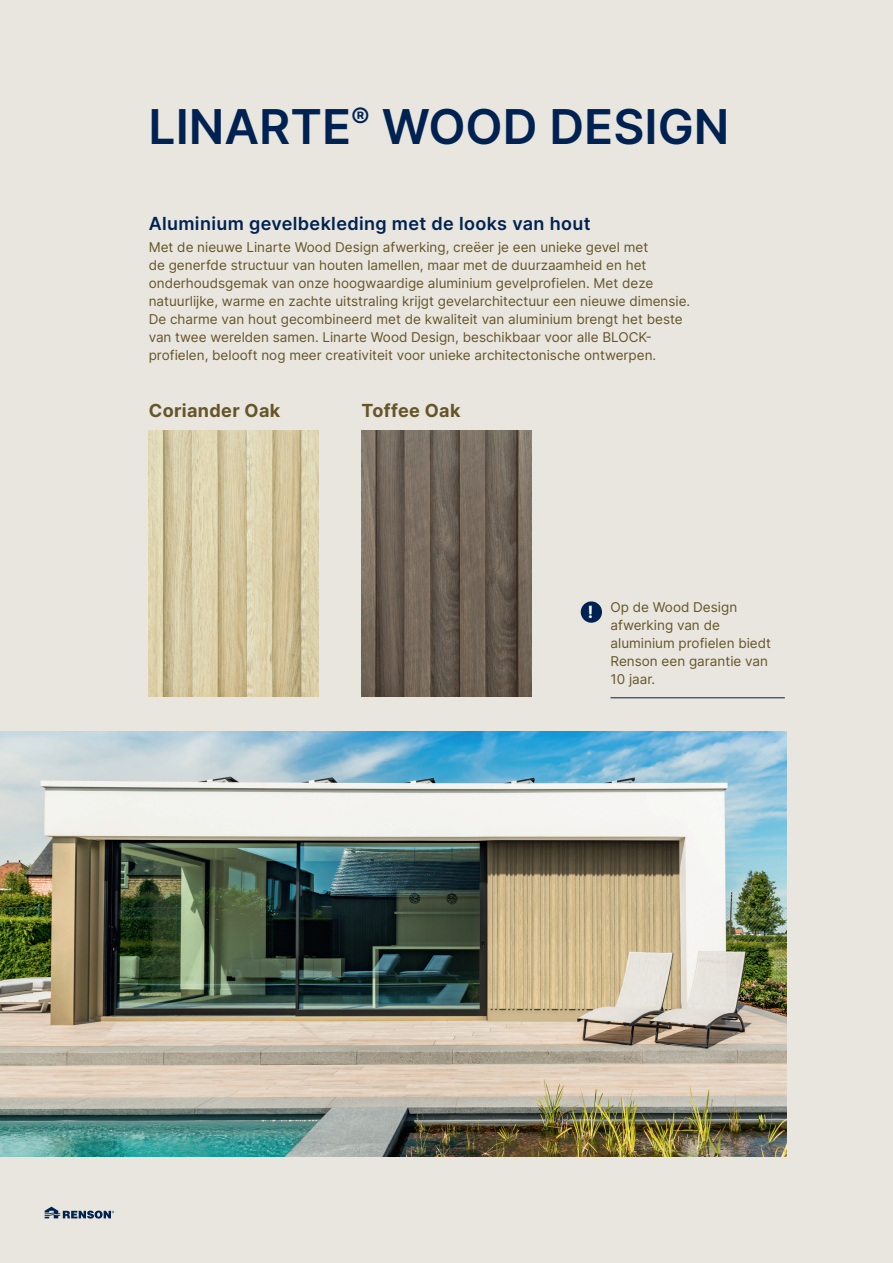
<style>
.page{position:relative;width:893px;height:1263px;background:#e8e6de}
.page>*{position:absolute;margin:0;border:0;box-sizing:border-box;transform-origin:0 0}
.t1{font:600 48px "Inter";color:#002252}
.t2{font:600 18px "Inter";letter-spacing:.02em;color:#002252}
.t3{font:700 18px "Inter";letter-spacing:.02em;color:#67552a}
.t4{font:700 16.8px "Inter";color:#fff}
.t5{font:13.5px/18px "Inter";color:#67552a}
</style>
<div class="page">
<svg style="left:45px;top:1206px;width:69px;height:12px"></svg>
<img style="left:149px;top:431px;width:170px;height:265px">
<img style="left:361px;top:431px;width:170px;height:265px">
<img style="left:0;top:732px;width:787px;height:425px">
<hr style="left:610px;top:697px;width:175px;height:1px;background:#002252">
<div style="left:581px;top:601px;width:21px;height:22px;background:#002252;border-radius:50%"></div>
<h1 class="t1" style="left:149px;top:92px;width:582px">LINARTE<sup>®</sup> WOOD DESIGN</h1>
<h2 class="t2" style="left:149px;top:210px;width:443px">Aluminium gevelbekleding met de looks van hout</h2>
<p class="t5" style="left:149px;top:238px;width:543px">Met de nieuwe Linarte Wood Design afwerking, creëer je een unieke gevel met<br>de generfde structuur van houten lamellen, maar met de duurzaamheid en het onderhoudsgemak van onze hoogwaardige aluminium gevelprofielen. Met deze natuurlijke, warme en zachte uitstraling krijgt gevelarchitectuur een nieuwe dimensie.<br>De charme van hout gecombineerd met de kwaliteit van aluminium brengt het beste van twee werelden samen. Linarte Wood Design, beschikbaar voor alle BLOCK&shy;profielen, belooft nog meer creativiteit voor unieke architectonische ontwerpen.</p>
<h2 class="t3" style="left:149px;top:397px;width:133px">Coriander Oak</h2>
<h2 class="t3" style="left:361px;top:397px;width:101px">Toffee Oak</h2>
<p class="t4" style="left:588px;top:600px;width:7px">!</p>
<p class="t5" style="left:610px;top:598px;width:162px">Op de Wood Design afwerking van de aluminium profielen biedt<br>Renson een garantie van<br>10 jaar.</p>
</div>
